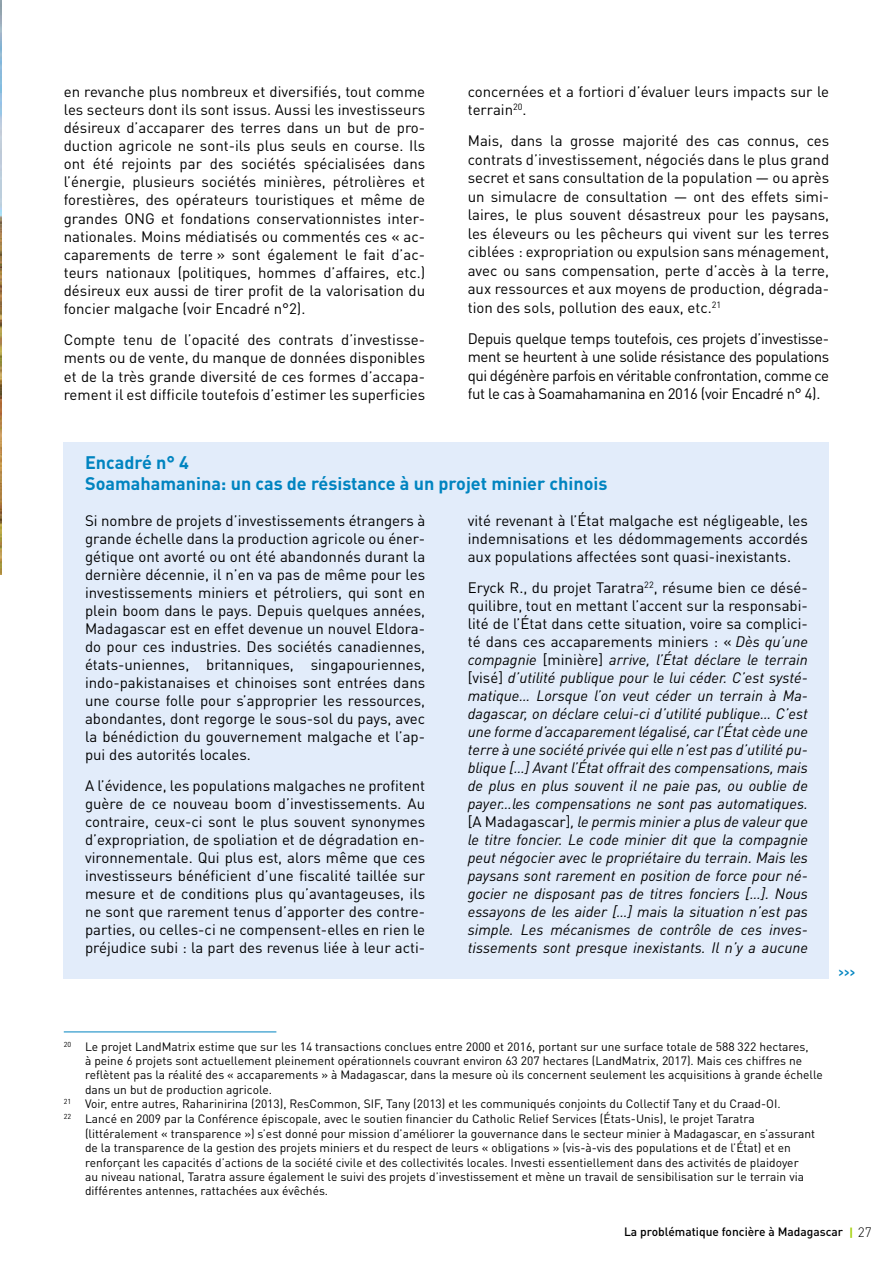
<style>
.page{position:relative;width:893px;height:1263px;background:#fff}
.page>*{position:absolute;margin:0;border:0;box-sizing:border-box;transform-origin:0 0}
.t1{font:700 18px/21.6px "DIN Pro";color:#0084c0}
.t2{font:15px/18px "DIN Pro";color:#000;text-align:justify}
.t3{font:italic 15px/18px "DIN Pro";color:#000;text-align:justify}
.t4{font:500 15px "DIN Pro";color:#0084c0;scale:.7 1}
.t5{font:12px/14.4px "DIN Pro";color:#000}
.t6{font:500 12px "DIN Pro";color:#000}
.s1{font-style:normal}
.s2{font-weight:700;color:#a3d109}
.s3{font-weight:300;font-size:13.5px}
</style>
<div class="page">
<img style="left:0;top:0;width:1px;height:574px">
<hr style="left:64px;top:1031px;width:212px;height:1px;background:#0084c0">
<div style="left:64px;top:442px;width:765px;height:536px;background:#e2ecfa"></div>
<p class="t2" style="left:64px;top:81px;width:363px">en revanche plus nombreux et diversifiés, tout comme les secteurs dont ils sont issus. Aussi les investisseurs désireux d’accaparer des terres dans un but de pro&shy;duction agricole ne sont-ils plus seuls en course. Ils ont été rejoints par des sociétés spécialisées dans l’énergie, plusieurs sociétés minières, pétrolières et forestières, des opérateurs touristiques et même de grandes ONG et fondations conservationnistes inter&shy;nationales. Moins médiatisés ou commentés ces « ac&shy;caparements de terre » sont également le fait d’ac&shy;teurs nationaux (politiques, hommes d’affaires, etc.) désireux eux aussi de tirer profit de la valorisation du foncier malgache (voir Encadré n°2).</p>
<p class="t2" style="left:64px;top:329px;width:363px">Compte tenu de l’opacité des contrats d’investisse&shy;ments ou de vente, du manque de données disponibles et de la très grande diversité de ces formes d’accapa&shy;rement il est difficile toutefois d’estimer les superficies</p>
<p class="t2" style="left:468px;top:80px;width:363px;line-height:18.5px">concernées et a fortiori d’évaluer leurs impacts sur le terrain<sup>20</sup>.</p>
<p class="t2" style="left:468px;top:130px;width:363px;line-height:18.5px">Mais, dans la grosse majorité des cas connus, ces contrats d’investissement, négociés dans le plus grand secret et sans consultation de la population — ou après un simulacre de consultation — ont des effets simi&shy;laires, le plus souvent désastreux pour les paysans, les éleveurs ou les pêcheurs qui vivent sur les terres ciblées : expropriation ou expulsion sans ménagement, avec ou sans compensation, perte d’accès à la terre, aux ressources et aux moyens de production, dégrada&shy;tion des sols, pollution des eaux, etc.<sup>21</sup></p>
<p class="t2" style="left:468px;top:328px;width:363px;line-height:18.5px">Depuis quelque temps toutefois, ces projets d’investisse&shy;ment se heurtent à une solide résistance des populations qui dégénère parfois en véritable confrontation, comme ce fut le cas à Soamahamanina en 2016 (voir Encadré n° 4).</p>
<p class="t1" style="left:85px;top:449px;width:524px">Encadré n° 4<br>Soamahamanina: un cas de résistance à un projet minier chinois</p>
<p class="t2" style="left:85px;top:510px;width:342px">Si nombre de projets d’investissements étrangers à grande échelle dans la production agricole ou éner&shy;gétique ont avorté ou ont été abandonnés durant la dernière décennie, il n’en va pas de même pour les investissements miniers et pétroliers, qui sont en plein boom dans le pays. Depuis quelques années, Madagascar est en effet devenue un nouvel Eldora&shy;do pour ces industries. Des sociétés canadiennes, états-uniennes, britanniques, singapouriennes, indo-pakistanaises et chinoises sont entrées dans une course folle pour s’approprier les ressources, abondantes, dont regorge le sous-sol du pays, avec la bénédiction du gouvernement malgache et l’ap&shy;pui des autorités locales.</p>
<p class="t2" style="left:85px;top:775px;width:342px">A l’évidence, les populations malgaches ne profitent guère de ce nouveau boom d’investissements. Au contraire, ceux-ci sont le plus souvent synonymes d’expropriation, de spoliation et de dégradation en&shy;vironnementale. Qui plus est, alors même que ces investisseurs bénéficient d’une fiscalité taillée sur mesure et de conditions plus qu’avantageuses, ils ne sont que rarement tenus d’apporter des contre&shy;parties, ou celles-ci ne compensent-elles en rien le préjudice subi : la part des revenus liée à leur acti-</p>
<p class="t2" style="left:468px;top:510px;width:342px">vité revenant à l’État malgache est négligeable, les indemnisations et les dédommagements accordés aux populations affectées sont quasi-inexistants.</p>
<p class="t3" style="left:468px;top:577px;width:342px"><span class="s1">Eryck R., du projet Taratra</span><sup>22</sup><span class="s1">, résume bien ce désé&shy;quilibre, tout en mettant l’accent sur la responsabi&shy;lité de l’État dans cette situation, voire sa complici&shy;té dans ces accaparements miniers : «</span> Dès qu’une compagnie <span class="s1">[minière]</span> arrive, l’État déclare le terrain <span class="s1">[visé]</span> d’utilité publique pour le lui céder. C’est systé&shy;matique… Lorsque l’on veut céder un terrain à Ma&shy;dagascar, on déclare celui-ci d’utilité publique… C’est une forme d’accaparement légalisé, car l’État cède une terre à une société privée qui elle n’est pas d’utilité pu&shy;blique […] Avant l’État offrait des compensations, mais de plus en plus souvent il ne paie pas, ou oublie de payer…les compensations ne sont pas automatiques. <span class="s1">[A Madagascar]</span>, le permis minier a plus de valeur que le titre foncier. Le code minier dit que la compagnie peut négocier avec le propriétaire du terrain. Mais les paysans sont rarement en position de force pour né&shy;gocier ne disposant pas de titres fonciers […]. Nous essayons de les aider […] mais la situation n’est pas simple. Les mécanismes de contrôle de ces inves&shy;tissements sont presque inexistants. Il n’y a aucune</p>
<p class="t4" style="left:838px;top:959px;width:25px">&gt;&gt;&gt;</p>
<p class="t5" style="left:64px;top:1038px;width:746px"><sup>20</sup> Le projet LandMatrix estime que sur les 14 transactions conclues entre 2000 et 2016, portant sur une surface totale de 588 322 hectares,</p>
<p class="t5" style="left:85px;top:1052px;width:719px">à peine 6 projets sont actuellement pleinement opérationnels couvrant environ 63 207 hectares (LandMatrix, 2017). Mais ces chiffres ne</p>
<p class="t5" style="left:85px;top:1067px;width:739px">reflètent pas la réalité des « accaparements » à Madagascar, dans la mesure où ils concernent seulement les acquisitions à grande échelle</p>
<p class="t5" style="left:85px;top:1081px;width:188px">dans un but de production agricole.</p>
<p class="t5" style="left:64px;top:1095px;width:718px"><sup>21</sup> Voir, entre autres, Raharinirina (2013), ResCommon, SIF, Tany (2013) et les communiqués conjoints du Collectif Tany et du Craad-OI.</p>
<p class="t5" style="left:85px;top:1110px;width:731px;text-indent:-21px"><sup>22</sup> Lancé en 2009 par la Conférence épiscopale, avec le soutien financier du Catholic Relief Services (États-Unis), le projet Taratra (littéralement « transparence ») s’est donné pour mission d’améliorer la gouvernance dans le secteur minier à Madagascar, en s’assurant de la transparence de la gestion des projets miniers et du respect de leurs « obligations » (vis-à-vis des populations et de l’État) et en renforçant les capacités d’actions de la société civile et des collectivités locales. Investi essentiellement dans des activités de plaidoyer<br>au niveau national, Taratra assure également le suivi des projets d’investissement et mène un travail de sensibilisation sur le terrain via différentes antennes, rattachées aux évêchés.</p>
<p class="t6" style="left:624px;top:1222px;width:249px">La problématique foncière à Madagascar <span class="s2">|</span> <span class="s3">27</span></p>
</div>
